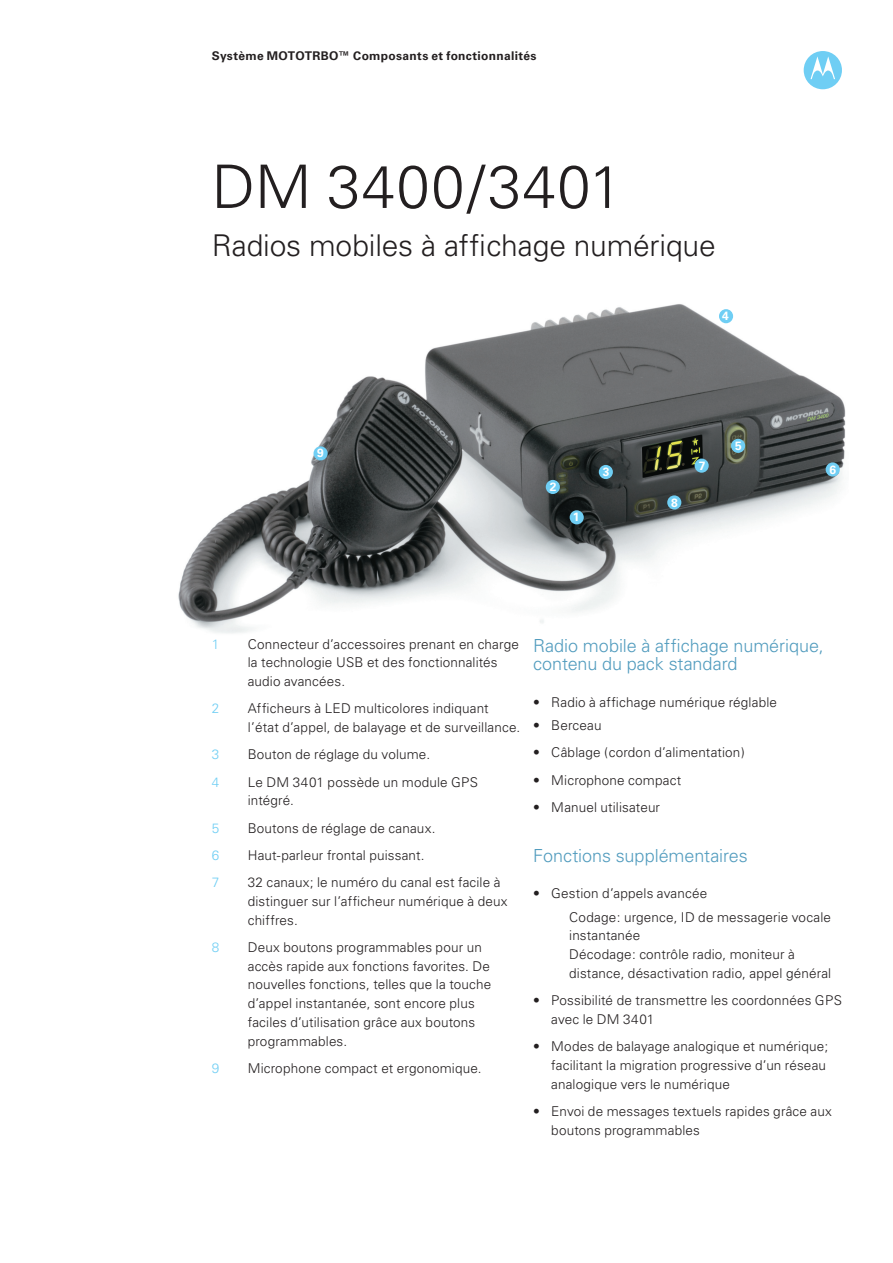
<style>
.page{position:relative;width:893px;height:1263px;background:#fff}
.page>*{position:absolute;margin:0;border:0;box-sizing:border-box;transform-origin:0 0}
.t1{font:300 60px "Univers";letter-spacing:.02em;color:#231f20}
.t2{font:300 30px "Univers";letter-spacing:-.005em;color:#231f20}
.t3{font:300 18px/18px "Univers";letter-spacing:-.005em;color:#529cbe}
.t4{font:300 13.5px/18.8px "Univers";letter-spacing:.01em;color:#231f20}
.t5{font:300 13.5px "Univers";color:#6fcef4}
.t6{font:700 12px "Univers";letter-spacing:.025em;color:#231f20}
.t7{font:700 12px "Univers";color:#fff}
</style>
<div class="page">
<svg style="left:804px;top:51px;width:38px;height:38px"></svg>
<img style="left:178px;top:304px;width:668px;height:329px">
<div style="left:314px;top:446px;width:14px;height:14px;background:#6fcef4;border-radius:50%"></div>
<div style="left:546px;top:480px;width:14px;height:14px;background:#6fcef4;border-radius:50%"></div>
<div style="left:570px;top:510px;width:14px;height:14px;background:#6fcef4;border-radius:50%"></div>
<div style="left:599px;top:465px;width:14px;height:14px;background:#6fcef4;border-radius:50%"></div>
<div style="left:667px;top:495px;width:14px;height:14px;background:#6fcef4;border-radius:50%"></div>
<div style="left:695px;top:459px;width:14px;height:14px;background:#6fcef4;border-radius:50%"></div>
<div style="left:731px;top:439px;width:14px;height:14px;background:#6fcef4;border-radius:50%"></div>
<div style="left:719px;top:309px;width:14px;height:14px;background:#6fcef4;border-radius:50%"></div>
<div style="left:826px;top:462px;width:14px;height:15px;background:#6fcef4;border-radius:50%"></div>
<p class="t6" style="left:212px;top:49px;width:326px">Système MOTOTRBO™ Composants et fonctionnalités</p>
<h1 class="t1" style="left:212px;top:151px;width:412px">DM 3400/3401</h1>
<h2 class="t2" style="left:212px;top:228px;width:505px">Radios mobiles à affichage numérique</h2>
<p class="t7" style="left:722px;top:309px;width:8px">4</p>
<p class="t7" style="left:317px;top:446px;width:8px">9</p>
<p class="t7" style="left:550px;top:480px;width:8px">2</p>
<p class="t7" style="left:573px;top:510px;width:8px">1</p>
<p class="t7" style="left:603px;top:465px;width:8px">3</p>
<p class="t7" style="left:671px;top:495px;width:8px">8</p>
<p class="t7" style="left:699px;top:458px;width:8px">7</p>
<p class="t7" style="left:735px;top:438px;width:8px">5</p>
<p class="t7" style="left:829px;top:462px;width:8px">6</p>
<p class="t5" style="left:212px;top:636px;width:9px">1</p>
<p class="t4" style="left:248px;top:634px;width:273px">Connecteur d’accessoires prenant en charge la technologie USB et des fonctionnalités audio avancées.</p>
<p class="t5" style="left:212px;top:700px;width:9px">2</p>
<p class="t4" style="left:248px;top:699px;width:274px">Afficheurs à LED multicolores indiquant l’état d’appel, de balayage et de surveillance.</p>
<p class="t5" style="left:212px;top:746px;width:9px">3</p>
<p class="t4" style="left:248px;top:745px;width:184px">Bouton de réglage du volume.</p>
<p class="t5" style="left:212px;top:774px;width:9px">4</p>
<p class="t4" style="left:248px;top:772px;width:232px">Le DM 3401 possède un module GPS intégré.</p>
<p class="t5" style="left:212px;top:820px;width:9px">5</p>
<p class="t4" style="left:248px;top:818px;width:189px">Boutons de réglage de canaux.</p>
<p class="t5" style="left:212px;top:847px;width:9px">6</p>
<p class="t4" style="left:248px;top:846px;width:178px">Haut-parleur frontal puissant.</p>
<p class="t5" style="left:212px;top:874px;width:9px">7</p>
<p class="t4" style="left:248px;top:873px;width:261px">32 canaux; le numéro du canal est facile à distinguer sur l’afficheur numérique à deux chiffres.</p>
<p class="t5" style="left:212px;top:939px;width:9px">8</p>
<p class="t4" style="left:248px;top:938px;width:245px">Deux boutons programmables pour un accès rapide aux fonctions favorites. De nouvelles fonctions, telles que la touche d’appel instantanée, sont encore plus faciles d’utilisation grâce aux boutons programmables.</p>
<p class="t5" style="left:212px;top:1060px;width:9px">9</p>
<p class="t4" style="left:248px;top:1059px;width:235px">Microphone compact et ergonomique.</p>
<h3 class="t3" style="left:533px;top:637px;width:292px">Radio mobile à affichage numérique, contenu du pack standard</h3>
<p class="t4" style="left:533px;top:693px;width:245px">• Radio à affichage numérique réglable</p>
<p class="t4" style="left:533px;top:716px;width:70px">• Berceau</p>
<p class="t4" style="left:533px;top:743px;width:213px">• Câblage (cordon d’alimentation)</p>
<p class="t4" style="left:533px;top:770px;width:150px">• Microphone compact</p>
<p class="t4" style="left:533px;top:798px;width:128px">• Manuel utilisateur</p>
<h3 class="t3" style="left:533px;top:846px;width:216px">Fonctions supplémentaires</h3>
<p class="t4" style="left:569px;top:882px;width:263px;line-height:23.2px;text-indent:-36px">• Gestion d’appels avancée<br>Codage: urgence, ID de messagerie vocale</p>
<p class="t4" style="left:569px;top:926px;width:263px">instantanée<br>Décodage: contrôle radio, moniteur à distance, désactivation radio, appel général</p>
<p class="t4" style="left:551px;top:991px;width:292px;text-indent:-18px">• Possibilité de transmettre les coordonnées GPS avec le DM 3401</p>
<p class="t4" style="left:551px;top:1037px;width:279px;text-indent:-18px">• Modes de balayage analogique et numérique; facilitant la migration progressive d’un réseau analogique vers le numérique</p>
<p class="t4" style="left:551px;top:1102px;width:282px;text-indent:-18px">• Envoi de messages textuels rapides grâce aux boutons programmables</p>
</div>
